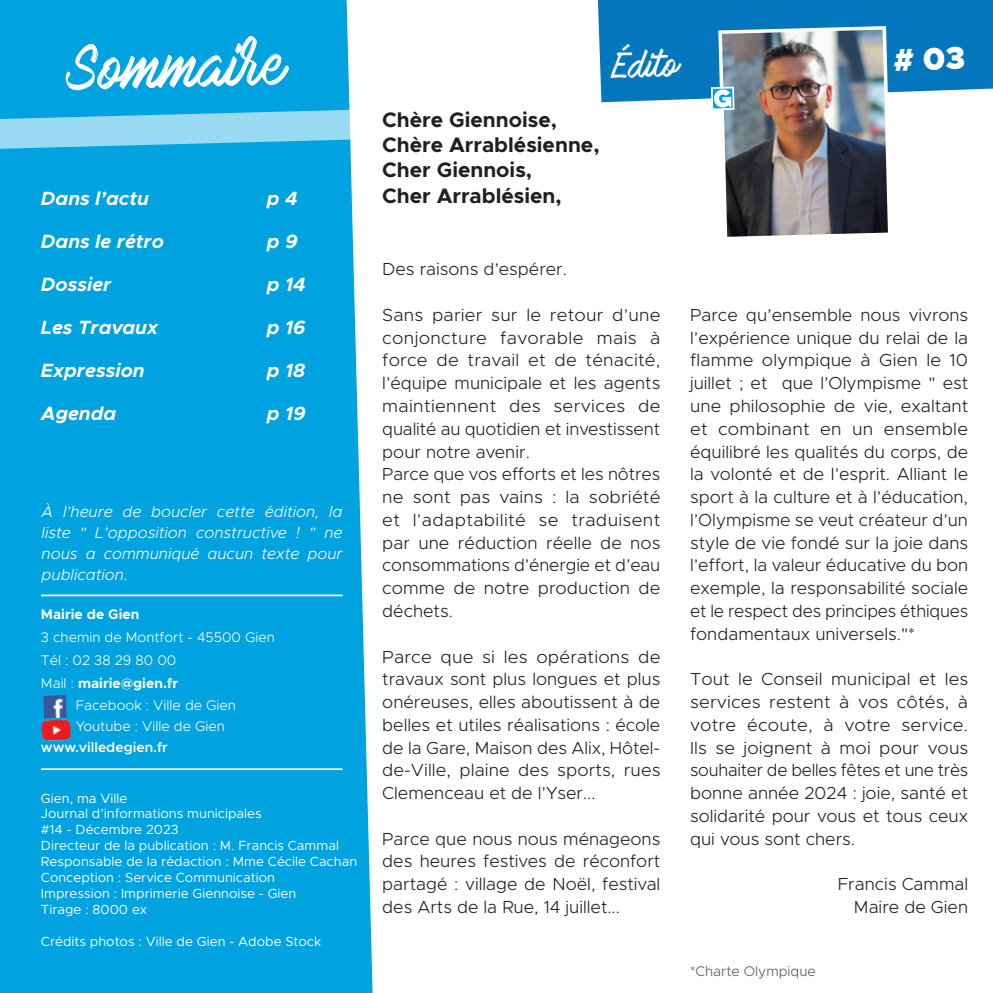
<style>
.page{position:relative;width:993px;height:993px;background:#fff}
.page>*{position:absolute;margin:0;border:0;box-sizing:border-box;transform-origin:0 0}
.t1{font:56px "Mark My Words";color:#fff}
.t2{font:31.5px "Mark My Words";color:#fff}
.t3{font:700 21px/25.2px "Metropolis";color:#231f20}
.Tabs_Sommaire{font:italic 700 19.25px "Metropolis";color:#fff}
.Paragraphe{font:300 17.5px/22.8px "Metropolis";color:#231f20;text-align:justify}
.t4{font:italic 300 15.75px/21px "Metropolis";color:#fff;text-align:justify}
.t5{font:300 14px "Metropolis";color:#fff}
.t6{font:700 14px "Metropolis";color:#fff}
.t7{font:600 14px "Metropolis";color:#fff}
.Paragraphe-2{font:300 14px "Metropolis";color:#57585a}
.t8{font:13.3px "Metropolis";color:#fff}
.s1{font-weight:300}
</style>
<div class="page">
<div style="left:0;top:0;width:372px;height:992px;background:#00a2e0"></div>
<svg style="left:0;top:110px;width:350px;height:39px;background:#74cced"></svg>
<div style="left:597px;top:0;width:395px;height:102px;background:#0376bd"></div>
<hr style="left:41px;top:594px;width:301px;height:2px;background:#fff">
<hr style="left:41px;top:768px;width:301px;height:1px;background:#fff">
<img style="left:43px;top:695px;width:24px;height:19px">
<img style="left:39px;top:714px;width:35px;height:33px">
<img style="left:709px;top:24px;width:255px;height:213px">
<p class="t1" style="left:64px;top:39px;width:222px;rotate:-2deg">Sommaire</p>
<p class="t2" style="left:610px;top:49px;width:68px;rotate:-2deg">Édito</p>
<p class="Tabs_Sommaire" style="left:41px;top:186px;width:110px">Dans l’actu</p>
<p class="Tabs_Sommaire" style="left:267px;top:186px;width:32px">p 4</p>
<p class="Tabs_Sommaire" style="left:41px;top:229px;width:124px">Dans le rétro</p>
<p class="Tabs_Sommaire" style="left:267px;top:229px;width:32px">p 9</p>
<p class="Tabs_Sommaire" style="left:41px;top:272px;width:72px">Dossier</p>
<p class="Tabs_Sommaire" style="left:267px;top:272px;width:40px">p 14</p>
<p class="Tabs_Sommaire" style="left:41px;top:315px;width:118px">Les Travaux</p>
<p class="Tabs_Sommaire" style="left:267px;top:315px;width:40px">p 16</p>
<p class="Tabs_Sommaire" style="left:41px;top:358px;width:105px">Expression</p>
<p class="Tabs_Sommaire" style="left:267px;top:358px;width:40px">p 18</p>
<p class="Tabs_Sommaire" style="left:41px;top:401px;width:77px">Agenda</p>
<p class="Tabs_Sommaire" style="left:267px;top:401px;width:40px">p 19</p>
<p class="t4" style="left:42px;top:501px;width:302px">À l’heure de boucler cette édition, la liste " L’opposition constructive ! " ne nous a communiqué aucun texte pour publication.</p>
<p class="t6" style="left:41px;top:605px;width:100px">Mairie de Gien</p>
<p class="t5" style="left:41px;top:628px;width:235px">3 chemin de Montfort - 45500 Gien</p>
<p class="t5" style="left:41px;top:651px;width:137px">Tél : 02 38 29 80 00</p>
<p class="t6" style="left:41px;top:673px;width:139px"><span class="s1">Mail :</span> mairie@gien.fr</p>
<p class="t5" style="left:76px;top:696px;width:162px">Facebook : Ville de Gien</p>
<p class="t5" style="left:76px;top:717px;width:151px">Youtube : Ville de Gien</p>
<p class="t7" style="left:41px;top:738px;width:128px">www.villedegien.fr</p>
<p class="t8" style="left:41px;top:789px;width:88px">Gien, ma Ville</p>
<p class="t8" style="left:41px;top:805px;width:222px">Journal d’informations municipales</p>
<p class="t8" style="left:41px;top:821px;width:139px">#14 - Décembre 2023</p>
<p class="t8" style="left:41px;top:837px;width:299px">Directeur de la publication : M. Francis Cammal</p>
<p class="t8" style="left:41px;top:853px;width:317px">Responsable de la rédaction : Mme Cécile Cachan</p>
<p class="t8" style="left:41px;top:869px;width:235px">Conception : Service Communication</p>
<p class="t8" style="left:41px;top:885px;width:257px">Impression : Imprimerie Giennoise - Gien</p>
<p class="t8" style="left:41px;top:901px;width:108px">Tirage : 8000 ex</p>
<p class="t8" style="left:41px;top:933px;width:282px">Crédits photos : Ville de Gien - Adobe Stock</p>
<p class="t3" style="left:382px;top:107px;width:219px">Chère Giennoise,<br>Chère Arrablésienne,</p>
<p class="t3" style="left:382px;top:157px;width:151px">Cher Giennois,</p>
<p class="t3" style="left:382px;top:183px;width:181px">Cher Arrablésien,</p>
<p class="Paragraphe" style="left:382px;top:258px;width:186px">Des raisons d’espérer.</p>
<p class="Paragraphe" style="left:382px;top:303px;width:279px">Sans parier sur le retour d’une conjoncture favorable mais à force de travail et de ténacité, l’équipe municipale et les agents maintiennent des services de qualité au quotidien et investissent pour notre avenir.</p>
<p class="Paragraphe" style="left:382px;top:462px;width:279px">Parce que vos efforts et les nôtres ne sont pas vains : la sobriété et l’adaptabilité se traduisent par une réduction réelle de nos consommations d’énergie et d’eau comme de notre production de déchets.</p>
<p class="Paragraphe" style="left:382px;top:644px;width:279px">Parce que si les opérations de travaux sont plus longues et plus onéreuses, elles aboutissent à de belles et utiles réalisations : école de la Gare, Maison des Alix, Hôtel&shy;de-Ville, plaine des sports, rues Clemenceau et de l’Yser...</p>
<p class="Paragraphe" style="left:382px;top:826px;width:279px">Parce que nous nous ménageons des heures festives de réconfort partagé : village de Noël, festival des Arts de la Rue, 14 juillet...</p>
<p class="Paragraphe" style="left:690px;top:303px;width:280px">Parce qu’ensemble nous vivrons l’expérience unique du relai de la flamme olympique à Gien le 10 juillet ; et que l’Olympisme " est une philosophie de vie, exaltant et combinant en un ensemble équilibré les qualités du corps, de la volonté et de l’esprit. Alliant le sport à la culture et à l’éducation, l’Olympisme se veut créateur d’un style de vie fondé sur la joie dans l’effort, la valeur éducative du bon exemple, la responsabilité sociale et le respect des principes éthiques fondamentaux universels."*</p>
<p class="Paragraphe" style="left:690px;top:667px;width:279px">Tout le Conseil municipal et les services restent à vos côtés, à votre écoute, à votre service.<br>Ils se joignent à moi pour vous souhaiter de belles fêtes et une très bonne année 2024 : joie, santé et solidarité pour vous et tous ceux qui vous sont chers.</p>
<p class="Paragraphe" style="left:837px;top:872px;width:132px">Francis Cammal</p>
<p class="Paragraphe" style="left:853px;top:895px;width:116px">Maire de Gien</p>
<p class="Paragraphe-2" style="left:690px;top:962px;width:127px">*Charte Olympique</p>
</div>
